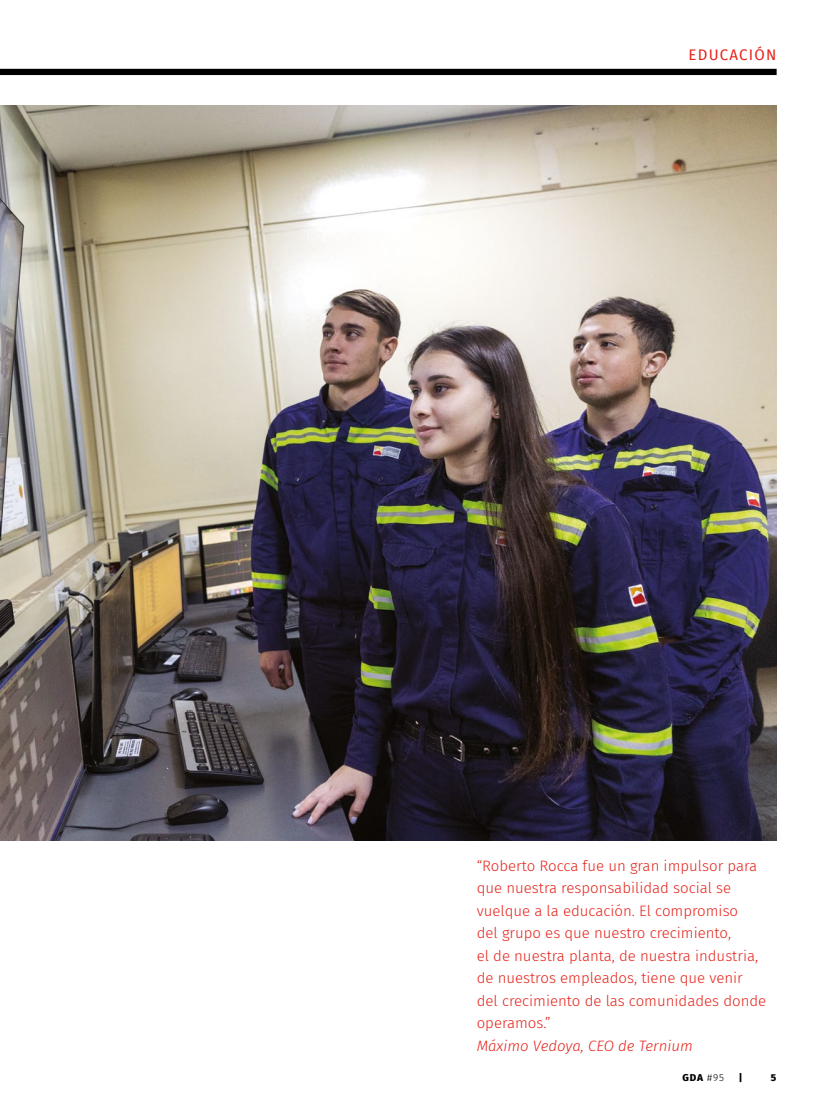
<style>
.page{position:relative;width:833px;height:1117px;background:#fff}
.page>*{position:absolute;margin:0;border:0;box-sizing:border-box;transform-origin:0 0}
.t1{font:300 15px/22.5px "Fira Sans";color:#e5231b}
.t2{font:italic 300 15px "Fira Sans";color:#e5231b}
.t3{font:15px "Fira Sans";letter-spacing:.085em;color:#e5231b}
.t4{font:800 10px "Fira Sans";color:#000}
.s1{font-weight:300}
</style>
<div class="page">
<div style="left:0;top:69px;width:776px;height:6px;background:#000"></div>
<img style="left:0;top:105px;width:776px;height:735px">
<p class="t3" style="left:688px;top:43px;width:90px">EDUCACIÓN</p>
<p class="t1" style="left:477px;top:854px;width:291px">“Roberto Rocca fue un gran impulsor para que nuestra responsabilidad social se vuelque a la educación. El compromiso<br>del grupo es que nuestro crecimiento,<br>el de nuestra planta, de nuestra industria, de nuestros empleados, tiene que venir del crecimiento de las comunidades donde operamos.”</p>
<p class="t2" style="left:477px;top:1034px;width:218px">Máximo Vedoya, CEO de Ternium</p>
<p class="t4" style="left:682px;top:1068px;width:43px">GDA <span class="s1">#95</span></p>
<p class="t4" style="left:739px;top:1068px;width:5px">|</p>
<p class="t4" style="left:771px;top:1068px;width:7px">5</p>
</div>
